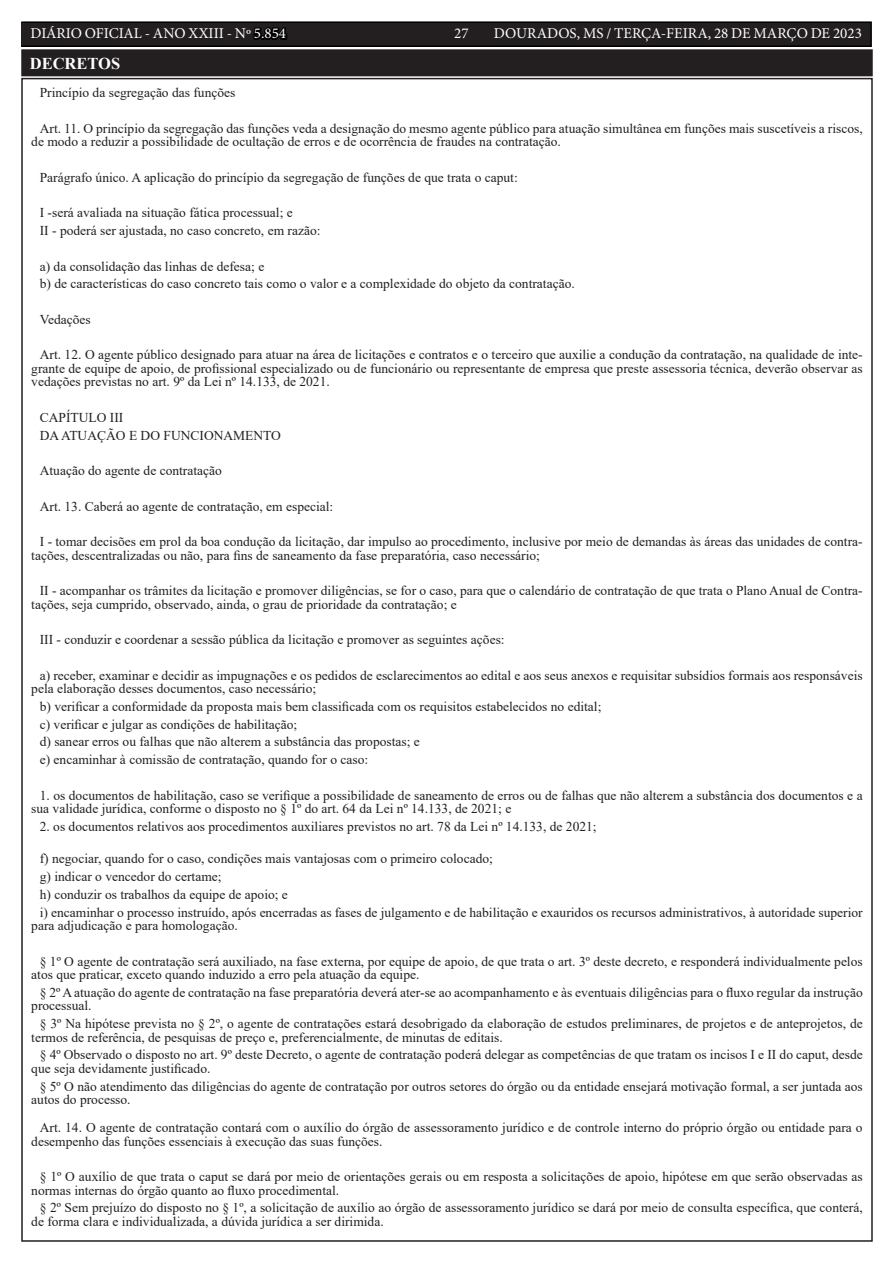
<style>
.page{position:relative;width:893px;height:1263px;background:#fff}
.page>*{position:absolute;margin:0;border:0;box-sizing:border-box;transform-origin:0 0}
.t1{font:700 16.5px "Times New Roman";color:#fff}
.t2{font:15px "Minion Pro";color:#fff}
.t3{font:13.5px/13.5px "Times New Roman";color:#231f20}
.s1{color:#000}
</style>
<div class="page">
<div style="left:21px;top:22px;width:850px;height:24px;background:#231f20"></div>
<div style="left:21px;top:21px;width:851px;height:26px;border:2px solid #000"></div>
<div style="left:23px;top:51px;width:848px;height:23px;background:#231f20"></div>
<div style="left:21px;top:49px;width:852px;height:27px;border:4px solid #231f20"></div>
<p class="t2" style="left:31px;top:24px;width:257px">DIÁRIO OFICIAL - ANO XXIII - Nº <span class="s1">5.854</span></p>
<p class="t2" style="left:454px;top:24px;width:16px">27</p>
<p class="t2" style="left:494px;top:24px;width:370px">DOURADOS, MS / TERÇA-FEIRA, 28 DE MARÇO DE 2023</p>
<p class="t1" style="left:30px;top:52px;width:92px">DECRETOS</p>
<p class="t3" style="left:40px;top:86px;width:197px">Princípio da segregação das funções</p>
<p class="t3" style="left:31px;top:121px;width:833px;text-indent:9px">Art. 11. O princípio da segregação das funções veda a designação do mesmo agente público para atuação simultânea em funções mais suscetíveis a riscos, de modo a reduzir a possibilidade de ocultação de erros e de ocorrência de fraudes na contratação.</p>
<p class="t3" style="left:40px;top:170px;width:479px">Parágrafo único. A aplicação do princípio da segregação de funções de que trata o caput:</p>
<p class="t3" style="left:40px;top:203px;width:282px;line-height:17.7px">I -será avaliada na situação fática processual; e<br>II - poderá ser ajustada, no caso concreto, em razão:</p>
<p class="t3" style="left:40px;top:257px;width:536px;line-height:17.7px">a) da consolidação das linhas de defesa; e<br>b) de características do caso concreto tais como o valor e a complexidade do objeto da contratação.</p>
<p class="t3" style="left:40px;top:312px;width:52px">Vedações</p>
<p class="t3" style="left:31px;top:348px;width:833px;text-align:justify;text-indent:9px">Art. 12. O agente público designado para atuar na área de licitações e contratos e o terceiro que auxilie a condução da contratação, na qualidade de inte&shy;grante de equipe de apoio, de profissional especializado ou de funcionário ou representante de empresa que preste assessoria técnica, deverão observar as vedações previstas no art. 9º da Lei nº 14.133, de 2021.</p>
<p class="t3" style="left:40px;top:408px;width:243px;line-height:17.7px">CAPÍTULO III<br>DA ATUAÇÃO E DO FUNCIONAMENTO</p>
<p class="t3" style="left:40px;top:463px;width:184px">Atuação do agente de contratação</p>
<p class="t3" style="left:40px;top:499px;width:295px">Art. 13. Caberá ao agente de contratação, em especial:</p>
<p class="t3" style="left:31px;top:534px;width:833px;text-indent:9px">I - tomar decisões em prol da boa condução da licitação, dar impulso ao procedimento, inclusive por meio de demandas às áreas das unidades de contra&shy;tações, descentralizadas ou não, para fins de saneamento da fase preparatória, caso necessário;</p>
<p class="t3" style="left:31px;top:583px;width:833px;text-indent:9px">II - acompanhar os trâmites da licitação e promover diligências, se for o caso, para que o calendário de contratação de que trata o Plano Anual de Contra&shy;tações, seja cumprido, observado, ainda, o grau de prioridade da contratação; e</p>
<p class="t3" style="left:40px;top:632px;width:466px">III - conduzir e coordenar a sessão pública da licitação e promover as seguintes ações:</p>
<p class="t3" style="left:31px;top:668px;width:833px;text-indent:9px">a) receber, examinar e decidir as impugnações e os pedidos de esclarecimentos ao edital e aos seus anexos e requisitar subsídios formais aos responsáveis pela elaboração desses documentos, caso necessário;</p>
<p class="t3" style="left:40px;top:697px;width:563px;line-height:17.7px">b) verificar a conformidade da proposta mais bem classificada com os requisitos estabelecidos no edital; c) verificar e julgar as condições de habilitação;<br>d) sanear erros ou falhas que não alterem a substância das propostas; e<br>e) encaminhar à comissão de contratação, quando for o caso:</p>
<p class="t3" style="left:31px;top:788px;width:833px;text-indent:9px">1. os documentos de habilitação, caso se verifique a possibilidade de saneamento de erros ou de falhas que não alterem a substância dos documentos e a sua validade jurídica, conforme o disposto no § 1º do art. 64 da Lei nº 14.133, de 2021; e</p>
<p class="t3" style="left:40px;top:819px;width:558px">2. os documentos relativos aos procedimentos auxiliares previstos no art. 78 da Lei nº 14.133, de 2021;</p>
<p class="t3" style="left:40px;top:850px;width:824px;line-height:17.7px">f) negociar, quando for o caso, condições mais vantajosas com o primeiro colocado;<br>g) indicar o vencedor do certame;<br>h) conduzir os trabalhos da equipe de apoio; e<br>i) encaminhar o processo instruído, após encerradas as fases de julgamento e de habilitação e exauridos os recursos administrativos, à autoridade superior</p>
<p class="t3" style="left:31px;top:918px;width:208px">para adjudicação e para homologação.</p>
<p class="t3" style="left:31px;top:954px;width:833px;text-indent:9px">§ 1º O agente de contratação será auxiliado, na fase externa, por equipe de apoio, de que trata o art. 3º deste decreto, e responderá individualmente pelos atos que praticar, exceto quando induzido a erro pela atuação da equipe.</p>
<p class="t3" style="left:31px;top:985px;width:833px;text-indent:9px">§ 2º A atuação do agente de contratação na fase preparatória deverá ater-se ao acompanhamento e às eventuais diligências para o fluxo regular da instrução processual.</p>
<p class="t3" style="left:31px;top:1016px;width:833px;text-indent:9px">§ 3º Na hipótese prevista no § 2º, o agente de contratações estará desobrigado da elaboração de estudos preliminares, de projetos e de anteprojetos, de termos de referência, de pesquisas de preço e, preferencialmente, de minutas de editais.</p>
<p class="t3" style="left:31px;top:1048px;width:833px;text-indent:9px">§ 4º Observado o disposto no art. 9º deste Decreto, o agente de contratação poderá delegar as competências de que tratam os incisos I e II do caput, desde que seja devidamente justificado.</p>
<p class="t3" style="left:31px;top:1079px;width:833px;text-indent:9px">§ 5º O não atendimento das diligências do agente de contratação por outros setores do órgão ou da entidade ensejará motivação formal, a ser juntada aos autos do processo.</p>
<p class="t3" style="left:31px;top:1120px;width:833px;text-indent:9px">Art. 14. O agente de contratação contará com o auxílio do órgão de assessoramento jurídico e de controle interno do próprio órgão ou entidade para o desempenho das funções essenciais à execução das suas funções.</p>
<p class="t3" style="left:31px;top:1169px;width:833px;text-indent:9px">§ 1º O auxílio de que trata o caput se dará por meio de orientações gerais ou em resposta a solicitações de apoio, hipótese em que serão observadas as normas internas do órgão quanto ao fluxo procedimental.</p>
<p class="t3" style="left:31px;top:1201px;width:833px;text-indent:9px">§ 2º Sem prejuízo do disposto no § 1º, a solicitação de auxílio ao órgão de assessoramento jurídico se dará por meio de consulta específica, que conterá, de forma clara e individualizada, a dúvida jurídica a ser dirimida.</p>
</div>
